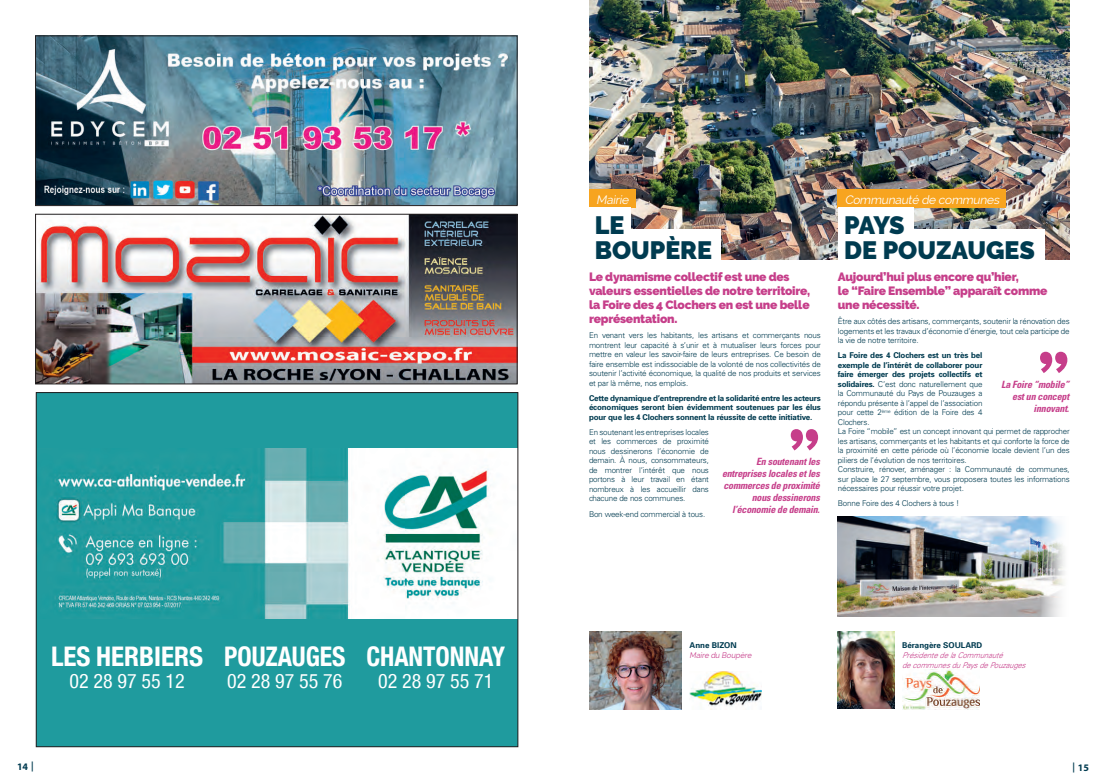
<style>
.page{position:relative;width:1106px;height:783px;background:#fff}
.page>*{position:absolute;margin:0;border:0;box-sizing:border-box;transform-origin:0 0}
.t1{font:700 condensed 27px "Helvetica Neue LT Com";letter-spacing:-.005em;color:#fff;scale:.95 1}
.t2{font:700 condensed 27px "Helvetica Neue LT Com";letter-spacing:-.005em;color:#fff}
.t3{font:900 25px/25px "Raleway";color:#003b50}
.t4{font:condensed 20px "Helvetica Neue LT Com";color:#fff}
.t5{font:900 12px/14px "Raleway";letter-spacing:-.02em;color:#c63e8a}
.t6{font:italic 12px "Raleway";color:#fff}
.t7{font:italic 700 condensed 10px/12px "Univers";letter-spacing:-.02em;color:#c63e8a;text-align:right}
.t8{font:700 10px "Myriad Pro";color:#003b50}
.t9{font:700 10px "Myriad Pro";color:#003b50;scale:.9 1}
.t10{font:300 8px/9.5px "Univers";letter-spacing:-.02em;color:#003b50;text-align:justify}
.t11{font:700 8px/9.5px "Univers";letter-spacing:-.02em;color:#003b50;text-align:justify}
.t12{font:italic 300 8px/10px "Univers";color:#c63e8a;scale:.93 1}
.t13{font:700 8px "Univers";color:#003b50}
.t14{font:italic 8px "Raleway";color:#c63e8a;scale:.93 1}
.s1{font-weight:700}
</style>
<div class="page">
<img style="left:37px;top:38px;width:478px;height:166px">
<div style="left:35px;top:36px;width:482px;height:170px;border:1px solid #231f20"></div>
<img style="left:589px;top:0;width:481px;height:259px">
<img style="left:689px;top:671px;width:72px;height:38px">
<img style="left:902px;top:669px;width:77px;height:39px">
<img style="left:37px;top:216px;width:478px;height:166px">
<div style="left:35px;top:214px;width:482px;height:170px;border:1px solid #231f20"></div>
<div style="left:36px;top:392px;width:482px;height:354px;background:#1f9b9e"></div>
<img style="left:54px;top:448px;width:462px;height:170px">
<div style="left:589px;top:189px;width:47px;height:18px;background:#f7a41f"></div>
<div style="left:568px;top:207px;width:63px;height:29px;background:#fff"></div>
<div style="left:574px;top:229px;width:146px;height:31px;background:#fff"></div>
<img style="left:589px;top:631px;width:93px;height:77px">
<svg style="left:790px;top:429px;width:28px;height:21px"></svg>
<div style="left:838px;top:189px;width:168px;height:18px;background:#f7a41f"></div>
<div style="left:838px;top:207px;width:75px;height:53px;background:#fff"></div>
<div style="left:838px;top:229px;width:206px;height:31px;background:#fff"></div>
<img style="left:838px;top:631px;width:56px;height:77px">
<svg style="left:1040px;top:351px;width:27px;height:22px"></svg>
<img style="left:838px;top:516px;width:227px;height:100px">
<h1 class="t2" style="left:51px;top:640px;width:154px">LES HERBIERS</h1>
<h3 class="t4" style="left:69px;top:669px;width:117px">02 28 97 55 12</h3>
<h1 class="t1" style="left:224px;top:640px;width:129px">POUZAUGES</h1>
<h3 class="t4" style="left:227px;top:669px;width:117px">02 28 97 55 76</h3>
<h1 class="t1" style="left:366px;top:640px;width:147px">CHANTONNAY</h1>
<h3 class="t4" style="left:378px;top:669px;width:117px">02 28 97 55 71</h3>
<h3 class="t6" style="left:596px;top:193px;width:36px">Mairie</h3>
<h2 class="t3" style="left:595px;top:212px;width:119px">LE<br>BOUPÈRE</h2>
<h3 class="t5" style="left:589px;top:269px;width:223px">Le dynamisme collectif est une des valeurs essentielles de notre territoire, la Foire des 4 Clochers en est une belle représentation.</h3>
<p class="t10" style="left:589px;top:330px;width:233px">En venant vers les habitants, les artisans et commerçants nous montrent leur capacité à s’unir et à mutualiser leurs forces pour mettre en valeur les savoir-faire de leurs entreprises. Ce besoin de faire ensemble est indissociable de la volonté de nos collectivités de soutenir l’activité économique, la qualité de nos produits et services et par là même, nos emplois.</p>
<p class="t11" style="left:589px;top:393px;width:233px">Cette dynamique d’entreprendre et la solidarité entre les acteurs économiques seront bien évidemment soutenues par les élus pour que les 4 Clochers sonnent la réussite de cette initiative.</p>
<p class="t10" style="left:589px;top:427px;width:121px">En soutenant les entreprises locales et les commerces de proximité nous dessinerons l’économie de demain. À nous, consommateurs, de montrer l’intérêt que nous portons à leur travail en étant nombreux à les accueillir dans chacune de nos communes.</p>
<p class="t10" style="left:589px;top:508px;width:118px">Bon week-end commercial à tous.</p>
<p class="t7" style="left:722px;top:455px;width:99px">En soutenant les entreprises locales et les commerces de proximité nous dessinerons l’économie de demain.</p>
<h3 class="t6" style="left:844px;top:193px;width:158px">Communauté de communes</h3>
<h2 class="t3" style="left:844px;top:212px;width:192px">PAYS<br>DE POUZAUGES</h2>
<h3 class="t5" style="left:838px;top:269px;width:211px">Aujourd’hui plus encore qu’hier,<br>le “Faire Ensemble” apparaît comme une nécessité.</h3>
<p class="t10" style="left:838px;top:316px;width:233px">Être aux côtés des artisans, commerçants, soutenir la rénovation des logements et les travaux d’économie d’énergie, tout cela participe de la vie de notre territoire.</p>
<p class="t10" style="left:838px;top:350px;width:233px;text-align:left"><span class="s1">La Foire des 4 Clochers est un très bel<br>exemple de l’intérêt de collaborer pour<br>faire émerger des projets collectifs et<br>solidaires.</span> C’est donc naturellement que<br>la Communauté du Pays de Pouzauges a<br>répondu présente à l’appel de l’association<br>pour cette 2<sup>ème</sup> édition de la Foire des 4<br>Clochers.<br>La Foire “mobile” est un concept innovant qui permet de rapprocher les artisans, commerçants et les habitants et qui conforte la force de la proximité en cette période où l’économie locale devient l’un des piliers de l’évolution de nos territoires.<br>Construire, rénover, aménager : la Communauté de communes, sur place le 27 septembre, vous proposera toutes les informations nécessaires pour réussir votre projet.</p>
<p class="t10" style="left:838px;top:498px;width:123px">Bonne Foire des 4 Clochers à tous !</p>
<p class="t7" style="left:1001px;top:378px;width:69px">La Foire “mobile” est un concept innovant.</p>
<p class="t13" style="left:689px;top:639px;width:49px">Anne BIZON</p>
<p class="t14" style="left:689px;top:650px;width:70px">Maire du Boupère</p>
<p class="t13" style="left:902px;top:639px;width:82px">Bérangère SOULARD</p>
<p class="t12" style="left:902px;top:649px;width:136px">Présidente de la Communauté<br>de communes du Pays de Pouzauges</p>
<p class="t8" style="left:17px;top:760px;width:18px">14 |</p>
<p class="t9" style="left:1072px;top:760px;width:20px">| 15</p>
</div>
